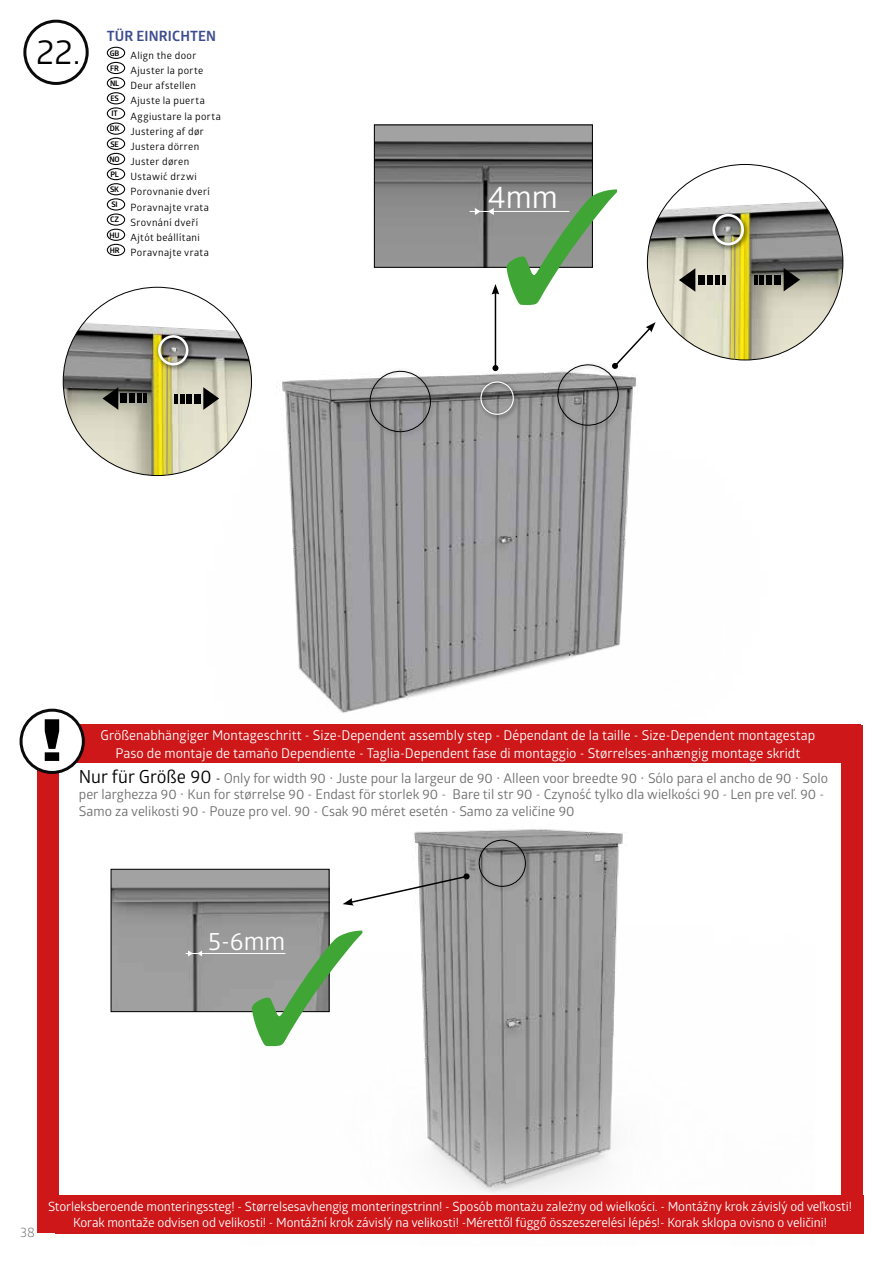
<style>
.page{position:relative;width:893px;height:1263px;background:#fff}
.page>*{position:absolute;margin:0;border:0;box-sizing:border-box;transform-origin:0 0}
.t1{font:34.5px "Glober";color:#000}
.t2{font:31.2px "Glober";color:#fff}
.t3{font:24.9px "Glober";color:#fff}
.t4{font:700 14.1px "Glober";letter-spacing:.01em;color:#3d4c8d}
.t5{font:13.5px/16.2px "Glober";color:#706f6f}
.t6{font:13.5px/18px "Glober";color:#fff;text-align:center}
.t7{font:13.5px "Glober";color:#706f6f}
.t8{font:12.75px/15.3px "Glober";letter-spacing:-.01em;color:#fff;text-align:center}
.t9{font:10.05px/15.1px "Glober";letter-spacing:.035em;color:#000}
.t10{font:700 7.65px "Glober";color:#000}
.s1{font-size:18px;color:#000}
.s2{color:#000}
.s3{font-family:"Arial"}
</style>
<div class="page">
<img style="left:147px;top:322px;width:619px;height:391px">
<img style="left:241px;top:829px;width:574px;height:405px">
<img style="left:647px;top:164px;width:196px;height:196px;border-radius:98px">
<div style="left:555px;top:362px;width:69px;height:69px;background:#000;opacity:.75"></div>
<svg style="left:754px;top:275px;width:3px;height:10px"></svg>
<div style="left:759px;top:275px;width:5px;height:10px;background:#000"></div>
<div style="left:766px;top:275px;width:6px;height:10px;background:#000"></div>
<div style="left:775px;top:275px;width:6px;height:10px;background:#000"></div>
<svg style="left:784px;top:268px;width:16px;height:23px"></svg>
<svg style="left:722px;top:275px;width:3px;height:10px"></svg>
<div style="left:715px;top:275px;width:5px;height:10px;background:#000"></div>
<div style="left:707px;top:275px;width:6px;height:10px;background:#000"></div>
<div style="left:698px;top:275px;width:6px;height:10px;background:#000"></div>
<svg style="left:679px;top:268px;width:16px;height:24px"></svg>
<div style="left:23px;top:20px;width:66px;height:65px;border:3px solid #0a0a0a;border-radius:50%"></div>
<img style="left:376px;top:126px;width:215px;height:140px">
<div style="left:374px;top:124px;width:219px;height:144px;border:1px solid #000"></div>
<img style="left:113px;top:871px;width:215px;height:139px">
<div style="left:111px;top:869px;width:219px;height:143px;border:1px solid #000"></div>
<svg style="left:506px;top:189px;width:111px;height:116px"></svg>
<svg style="left:252px;top:930px;width:110px;height:116px"></svg>
<div style="left:477px;top:378px;width:43px;height:43px;background:#000;opacity:.75"></div>
<svg style="left:479px;top:380px;width:35px;height:36px"></svg>
<hr style="left:470px;top:211px;width:99px;height:1px;background:#fff">
<hr style="left:186px;top:953px;width:99px;height:1px;background:#fff">
<svg style="left:475px;top:208px;width:6px;height:7px"></svg>
<svg style="left:488px;top:208px;width:6px;height:7px"></svg>
<hr style="left:495px;top:292px;width:1px;height:76px;background:#000">
<svg style="left:492px;top:365px;width:6px;height:6px"></svg>
<svg style="left:492px;top:284px;width:7px;height:11px"></svg>
<div style="left:367px;top:368px;width:70px;height:70px;background:#000;opacity:.75"></div>
<svg style="left:369px;top:370px;width:62px;height:63px;background:#949495"></svg>
<div style="left:476px;top:837px;width:56px;height:56px;background:#000;opacity:.75"></div>
<svg style="left:478px;top:839px;width:48px;height:48px;background:#888"></svg>
<svg style="left:556px;top:322px;width:100px;height:105px"></svg>
<img style="left:63px;top:287px;width:188px;height:188px;border-radius:94px">
<svg style="left:175px;top:394px;width:3px;height:10px"></svg>
<hr style="left:180px;top:394px;width:4px;height:10px;background:#000">
<div style="left:186px;top:394px;width:6px;height:10px;background:#000"></div>
<div style="left:195px;top:394px;width:6px;height:10px;background:#000"></div>
<svg style="left:203px;top:387px;width:16px;height:23px"></svg>
<svg style="left:144px;top:393px;width:3px;height:10px"></svg>
<div style="left:137px;top:393px;width:5px;height:10px;background:#000"></div>
<div style="left:130px;top:393px;width:5px;height:10px;background:#000"></div>
<div style="left:121px;top:393px;width:6px;height:10px;background:#000"></div>
<svg style="left:102px;top:387px;width:16px;height:23px"></svg>
<svg style="left:343px;top:873px;width:127px;height:32px"></svg>
<hr style="left:734px;top:237px;width:1px;height:123px;background:#878787">
<hr style="left:167px;top:357px;width:1px;height:118px;background:#878787">
<div style="left:155px;top:332px;width:39px;height:39px;background:#000;opacity:.75"></div>
<svg style="left:157px;top:333px;width:33px;height:34px"></svg>
<div style="left:709px;top:211px;width:41px;height:40px;background:#000;opacity:.75"></div>
<svg style="left:713px;top:212px;width:32px;height:35px"></svg>
<div style="left:37px;top:763px;width:21px;height:470px;background:#cd1719"></div>
<div style="left:842px;top:724px;width:21px;height:509px;background:#cd1719"></div>
<svg style="left:188px;top:950px;width:14px;height:6px"></svg>
<div style="left:55px;top:724px;width:806px;height:39px;background:#cd1719"></div>
<div style="left:55px;top:1195px;width:808px;height:38px;background:#cd1719"></div>
<div style="left:21px;top:710px;width:62px;height:62px;background:#fff;border-radius:50%"></div>
<div style="left:20px;top:709px;width:65px;height:65px;border:3px solid #0a0a0a;border-radius:50%"></div>
<svg style="left:45px;top:719px;width:14px;height:42px"></svg>
<div style="left:107px;top:47px;width:18px;height:12px;border:1px solid #000;border-radius:50%"></div>
<div style="left:107px;top:62px;width:18px;height:12px;border:1px solid #000;border-radius:50%"></div>
<div style="left:107px;top:77px;width:18px;height:12px;border:1px solid #000;border-radius:50%"></div>
<div style="left:107px;top:92px;width:18px;height:12px;border:1px solid #000;border-radius:50%"></div>
<div style="left:107px;top:107px;width:18px;height:13px;border:1px solid #000;border-radius:50%"></div>
<div style="left:107px;top:123px;width:18px;height:12px;border:1px solid #000;border-radius:50%"></div>
<div style="left:107px;top:138px;width:18px;height:12px;border:1px solid #000;border-radius:50%"></div>
<div style="left:107px;top:153px;width:18px;height:12px;border:1px solid #000;border-radius:50%"></div>
<div style="left:107px;top:168px;width:18px;height:12px;border:1px solid #000;border-radius:50%"></div>
<div style="left:107px;top:183px;width:18px;height:12px;border:1px solid #000;border-radius:50%"></div>
<div style="left:107px;top:198px;width:18px;height:13px;border:1px solid #000;border-radius:50%"></div>
<div style="left:107px;top:213px;width:18px;height:13px;border:1px solid #000;border-radius:50%"></div>
<div style="left:107px;top:229px;width:18px;height:12px;border:1px solid #000;border-radius:50%"></div>
<div style="left:107px;top:244px;width:18px;height:12px;border:1px solid #000;border-radius:50%"></div>
<h1 class="t1" style="left:36px;top:28px;width:46px">22.</h1>
<p class="t4" style="left:107px;top:26px;width:111px">TÜR EINRICHTEN</p>
<p class="t9" style="left:110px;top:47px;width:96px"><sup>GB</sup> Align the door<br><sup>FR</sup> Ajuster la porte<br><sup>NL</sup> Deur afstellen<br><sup>ES</sup> Ajuste la puerta</p>
<p class="t10" style="left:111px;top:108px;width:8px">IT</p>
<p class="t9" style="left:109px;top:108px;width:113px;text-indent:21px">Aggiustare la porta<br><sup>DK</sup> Justering af dør<br><sup>SE</sup> Justera dörren<br><sup>NO</sup> Juster døren<br><sup>PL</sup> Ustawić drzwi<br><sup>SK</sup> Porovnanie dverí</p>
<p class="t10" style="left:111px;top:199px;width:8px">SI</p>
<p class="t9" style="left:110px;top:199px;width:101px;text-indent:21px">Poravnajte vrata<br><sup>CZ</sup> Srovnání dveří<br><sup>HU</sup> Ajtót beállítani<br><sup>HR</sup> Poravnajte vrata</p>
<h2 class="t2" style="left:488px;top:175px;width:72px">4mm</h2>
<p class="t6" style="left:101px;top:725px;width:716px">Größenabhängiger Montageschritt - Size-Dependent assembly step - Dépendant de la taille - Size-Dependent montagestap<br>Paso de montaje de tamaño Dependiente - Taglia-Dependent fase di montaggio - Størrelses-anhængig montage skridt</p>
<p class="t5" style="left:79px;top:770px;width:751px"><span class="s1">Nur für Größe 90</span> <span class="s2">-</span> Only for width 90 <span class="s3">·</span> Juste pour la largeur de 90 <span class="s3">·</span> Alleen voor breedte 90 <span class="s3">·</span> Sólo para el ancho de 90 <span class="s3">·</span> Solo per larghezza 90 <span class="s3">·</span> Kun for størrelse 90 - Endast för storlek 90 - Bare til str 90 - Czyność tylko dla wielkości 90 - Len pre veľ. 90 -<br>Samo za velikosti 90 - Pouze pro vel. 90 - Csak 90 méret esetén - Samo za veličine 90</p>
<h3 class="t3" style="left:208px;top:923px;width:79px">5-6mm</h3>
<p class="t7" style="left:20px;top:1223px;width:16px">38</p>
<p class="t8" style="left:48px;top:1198px;width:805px">Storleksberoende monteringssteg! - Størrelsesavhengig monteringstrinn! - Sposób montażu zależny od wielkości. - Montážny krok závislý od veľkosti!<br>Korak montaže odvisen od velikosti! - Montážní krok závislý na velikosti! -Mérettől függő összeszerelési lépés!- Korak sklopa ovisno o veličini!</p>
</div>
